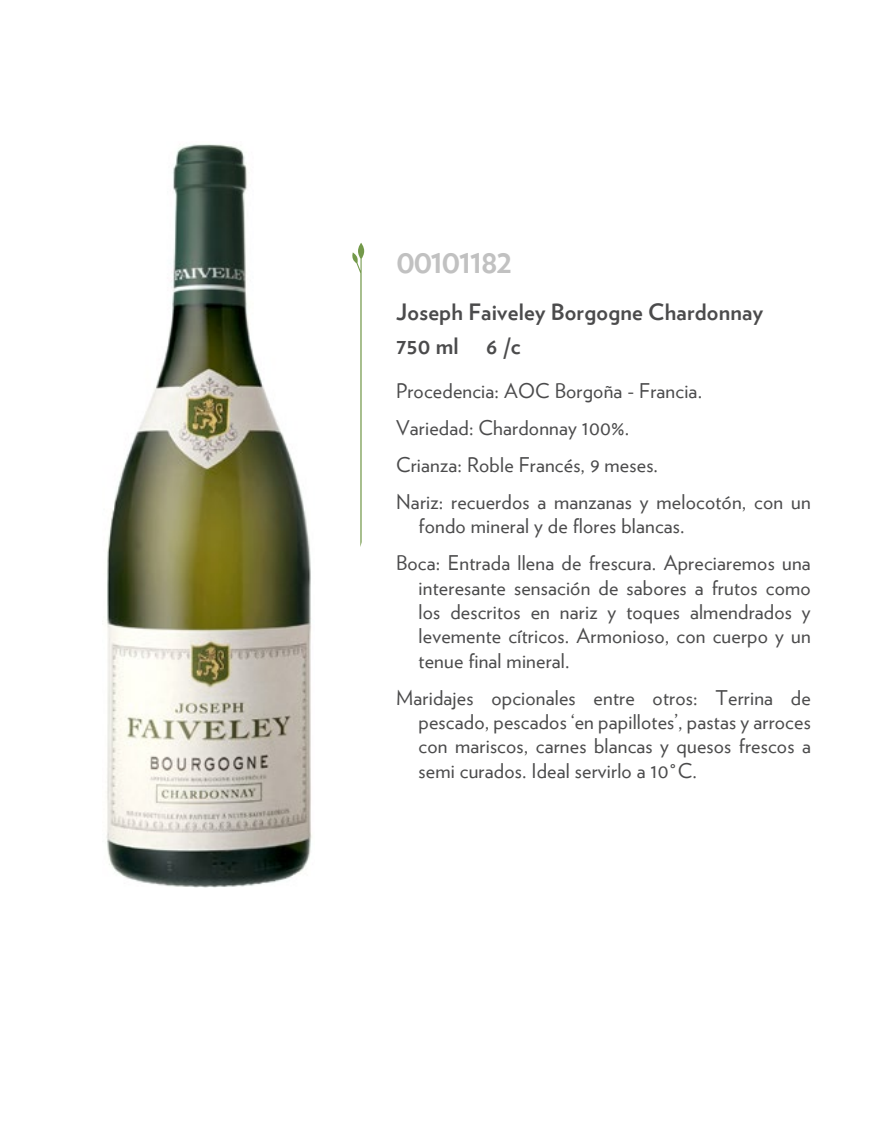
<style>
.page{position:relative;width:891px;height:1134px;background:#fff}
.page>*{position:absolute;margin:0;border:0;box-sizing:border-box;transform-origin:0 0}
.t1{font:700 33.75px "Verlag";letter-spacing:-.05em;color:#c1c1c1}
.t2{font:700 22.5px "Verlag";letter-spacing:.01em;color:#4b4b4c}
.t3{font:20.25px/24.3px "Verlag";letter-spacing:.01em;color:#4b4b4c}
</style>
<div class="page">
<svg style="left:352px;top:243px;width:12px;height:304px"></svg>
<img style="left:106px;top:144px;width:206px;height:743px">
<h1 class="t1" style="left:396px;top:234px;width:118px">00101182</h1>
<p class="t2" style="left:396px;top:294px;width:369px">Joseph Faiveley Borgogne Chardonnay</p>
<p class="t2" style="left:396px;top:328px;width:64px">750 ml</p>
<p class="t2" style="left:486px;top:328px;width:36px">6 /c</p>
<p class="t3" style="left:396px;top:371px;width:416px;line-height:37.1px">Procedencia: AOC Borgoña - Francia.<br>Variedad: Chardonnay 100%.<br>Crianza: Roble Francés, 9 meses.<br>Nariz: recuerdos a manzanas y melocotón, con un</p>
<p class="t3" style="left:396px;top:507px;width:416px;line-height:37.1px;text-indent:22px">fondo mineral y de flores blancas.<br>Boca: Entrada llena de frescura. Apreciaremos una</p>
<p class="t3" style="left:419px;top:574px;width:394px;text-align:justify">interesante sensación de sabores a frutos como los descritos en nariz y toques almendrados y levemente cítricos. Armonioso, con cuerpo y un tenue final mineral.</p>
<p class="t3" style="left:419px;top:684px;width:394px;text-align:justify;text-indent:-22px">Maridajes opcionales entre otros: Terrina de pescado, pescados ‘en papillotes’, pastas y arroces con mariscos, carnes blancas y quesos frescos a semi curados. Ideal servirlo a 10°C.</p>
</div>
